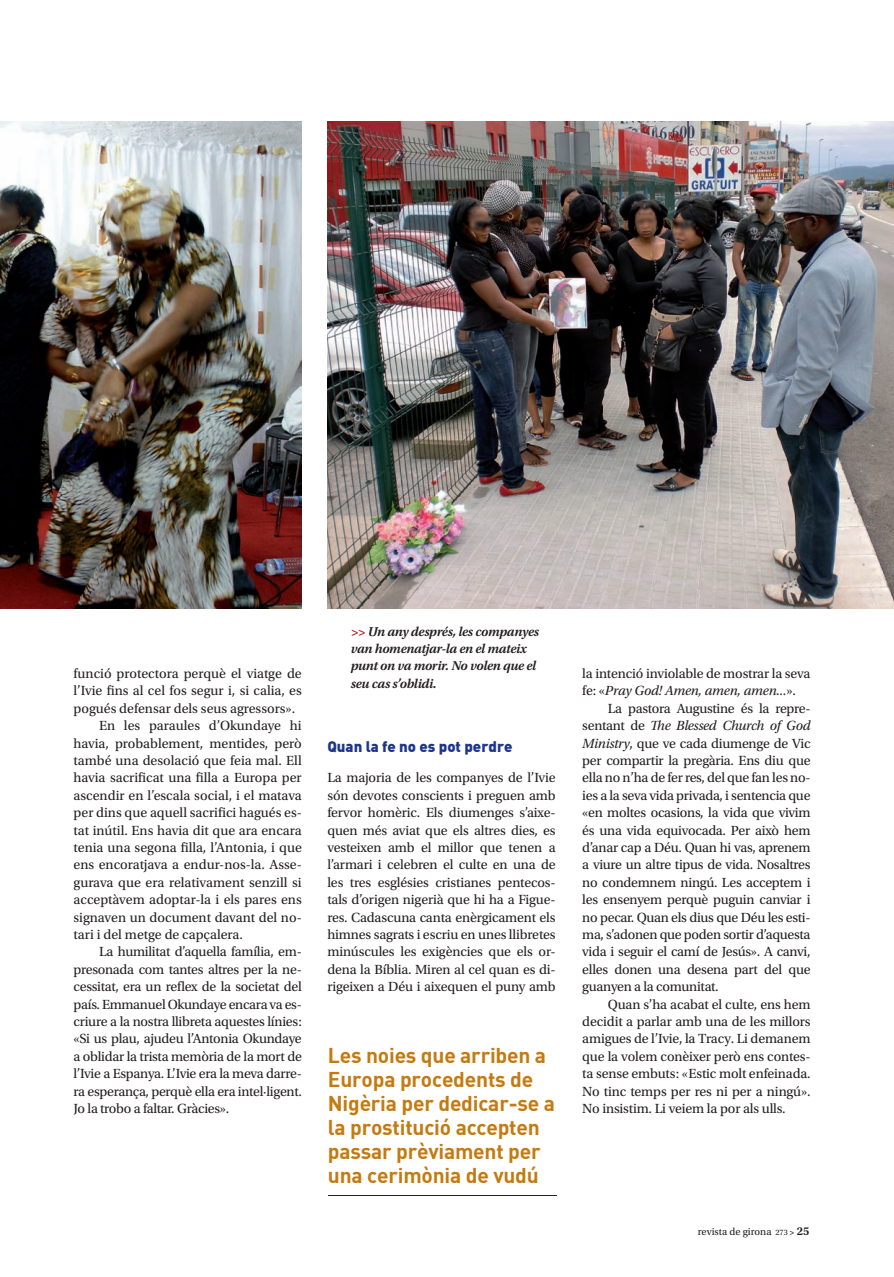
<style>
.page{position:relative;width:894px;height:1277px;background:#fff}
.page>*{position:absolute;margin:0;border:0;box-sizing:border-box;transform-origin:0 0}
.t1{font:21px/24px "DIN Bold";letter-spacing:-.01em;color:#c27b11}
.t2{font:15px "DIN Black Alternate";color:#1e358b}
.t3{font:13.95px/17.4px "Utopia Std";letter-spacing:-.01em;color:#231f20;text-align:justify}
.t4{font:italic 600 13.5px/17.4px "Utopia Std";letter-spacing:-.02em;color:#231f20}
.t5{font:10.5px "Utopia Std";color:#231f20}
.s1{color:#c4121a}
.s2{font-style:italic}
.s3{font-size:8.25px}
.s4{font-weight:600;font-size:9px}
.s5{font-weight:600;font-size:12px}
</style>
<div class="page">
<hr style="left:328px;top:1195px;width:228px;height:1px;background:#231f20">
<img style="left:0;top:121px;width:302px;height:487px">
<img style="left:328px;top:121px;width:566px;height:487px">
<p class="t3" style="left:74px;top:665px;width:230px">funció protectora perquè el viatge de</p>
<p class="t3" style="left:74px;top:682px;width:230px">l’Ivie fins al cel fos segur i, si calia, es</p>
<p class="t3" style="left:74px;top:700px;width:223px">pogués defensar dels seus agressors».</p>
<p class="t3" style="left:99px;top:717px;width:204px">En les paraules d’Okundaye hi</p>
<p class="t3" style="left:74px;top:734px;width:230px">havia, probablement, mentides, però</p>
<p class="t3" style="left:74px;top:752px;width:230px">també una desolació que feia mal. Ell</p>
<p class="t3" style="left:74px;top:769px;width:230px">havia sacrificat una filla a Europa per</p>
<p class="t3" style="left:74px;top:787px;width:230px">ascendir en l’escala social, i el matava</p>
<p class="t3" style="left:74px;top:804px;width:230px">per dins que aquell sacrifici hagués es-</p>
<p class="t3" style="left:74px;top:821px;width:230px">tat inútil. Ens havia dit que ara encara</p>
<p class="t3" style="left:74px;top:839px;width:230px">tenia una segona filla, l’Antonia, i que</p>
<p class="t3" style="left:74px;top:856px;width:230px">ens encoratjava a endur-nos-la. Asse-</p>
<p class="t3" style="left:74px;top:874px;width:230px">gurava que era relativament senzill si</p>
<p class="t3" style="left:74px;top:891px;width:230px">acceptàvem adoptar-la i els pares ens</p>
<p class="t3" style="left:74px;top:908px;width:230px">signaven un document davant del no-</p>
<p class="t3" style="left:74px;top:926px;width:171px">tari i del metge de capçalera.</p>
<p class="t3" style="left:99px;top:943px;width:204px">La humilitat d’aquella família, em-</p>
<p class="t3" style="left:74px;top:961px;width:230px">presonada com tantes altres per la ne-</p>
<p class="t3" style="left:74px;top:978px;width:230px">cessitat, era un reflex de la societat del</p>
<p class="t3" style="left:74px;top:995px;width:230px">país. Emmanuel Okundaye encara va es-</p>
<p class="t3" style="left:74px;top:1013px;width:230px">criure a la nostra llibreta aquestes línies:</p>
<p class="t3" style="left:74px;top:1030px;width:230px">«Si us plau, ajudeu l’Antonia Okundaye</p>
<p class="t3" style="left:74px;top:1048px;width:230px">a oblidar la trista memòria de la mort de</p>
<p class="t3" style="left:74px;top:1065px;width:230px">l’Ivie a Espanya. L’Ivie era la meva darre-</p>
<p class="t3" style="left:74px;top:1082px;width:230px">ra esperança, perquè ella era intel·ligent.</p>
<p class="t3" style="left:74px;top:1100px;width:157px">Jo la trobo a faltar. Gràcies».</p>
<p class="t4" style="left:351px;top:623px;width:190px"><span class="s1">&gt;&gt;</span> Un any després, les companyes van homenatjar-la en el mateix punt on va morir. No volen que el seu cas s’oblidi.</p>
<p class="t2" style="left:327px;top:736px;width:187px">Quan la fe no es pot perdre</p>
<p class="t3" style="left:327px;top:769px;width:230px">La majoria de les companyes de l’Ivie són devotes conscients i preguen amb fervor homèric. Els diumenges s’aixe&shy;quen més aviat que els altres dies, es vesteixen amb el millor que tenen a l’armari i celebren el culte en una de les tres esglésies cristianes pentecos&shy;tals d’origen nigerià que hi ha a Figue&shy;res. Cadascuna canta enèrgicament els himnes sagrats i escriu en unes llibretes minúscules les exigències que els or&shy;dena la Bíblia. Miren al cel quan es di&shy;rigeixen a Déu i aixequen el puny amb</p>
<h1 class="t1" style="left:328px;top:1042px;width:228px">Les noies que arriben a<br>Europa procedents de<br>Nigèria per dedicar-se a la prostitució accepten passar prèviament per una cerimònia de vudú</h1>
<p class="t3" style="left:582px;top:665px;width:230px">la intenció inviolable de mostrar la seva fe: «<span class="s2">Pray God! Amen, amen, amen...</span>».</p>
<p class="t3" style="left:582px;top:700px;width:230px;text-indent:26px">La pastora Augustine és la repre&shy;sentant de <span class="s2">The Blessed Church of God Ministry</span>, que ve cada diumenge de Vic per compartir la pregària. Ens diu que ella no n’ha de fer res, del que fan les no&shy;ies a la seva vida privada, i sentencia que «en moltes ocasions, la vida que vivim és una vida equivocada. Per això hem d’anar cap a Déu. Quan hi vas, aprenem a viure un altre tipus de vida. Nosaltres no condemnem ningú. Les acceptem i les ensenyem perquè puguin canviar i no pecar. Quan els dius que Déu les esti&shy;ma, s’adonen que poden sortir d’aquesta vida i seguir el camí de Jesús». A canvi, elles donen una desena part del que guanyen a la comunitat.</p>
<p class="t3" style="left:582px;top:995px;width:230px;text-indent:26px">Quan s’ha acabat el culte, ens hem decidit a parlar amb una de les millors amigues de l’Ivie, la Tracy. Li demanem que la volem conèixer però ens contes&shy;ta sense embuts: «Estic molt enfeinada.<br>No tinc temps per res ni per a ningú».<br>No insistim. Li veiem la por als ulls.</p>
<p class="t5" style="left:698px;top:1225px;width:113px">revista de girona <span class="s3">273</span> <span class="s4">&gt;</span> <span class="s5">25</span></p>
</div>
